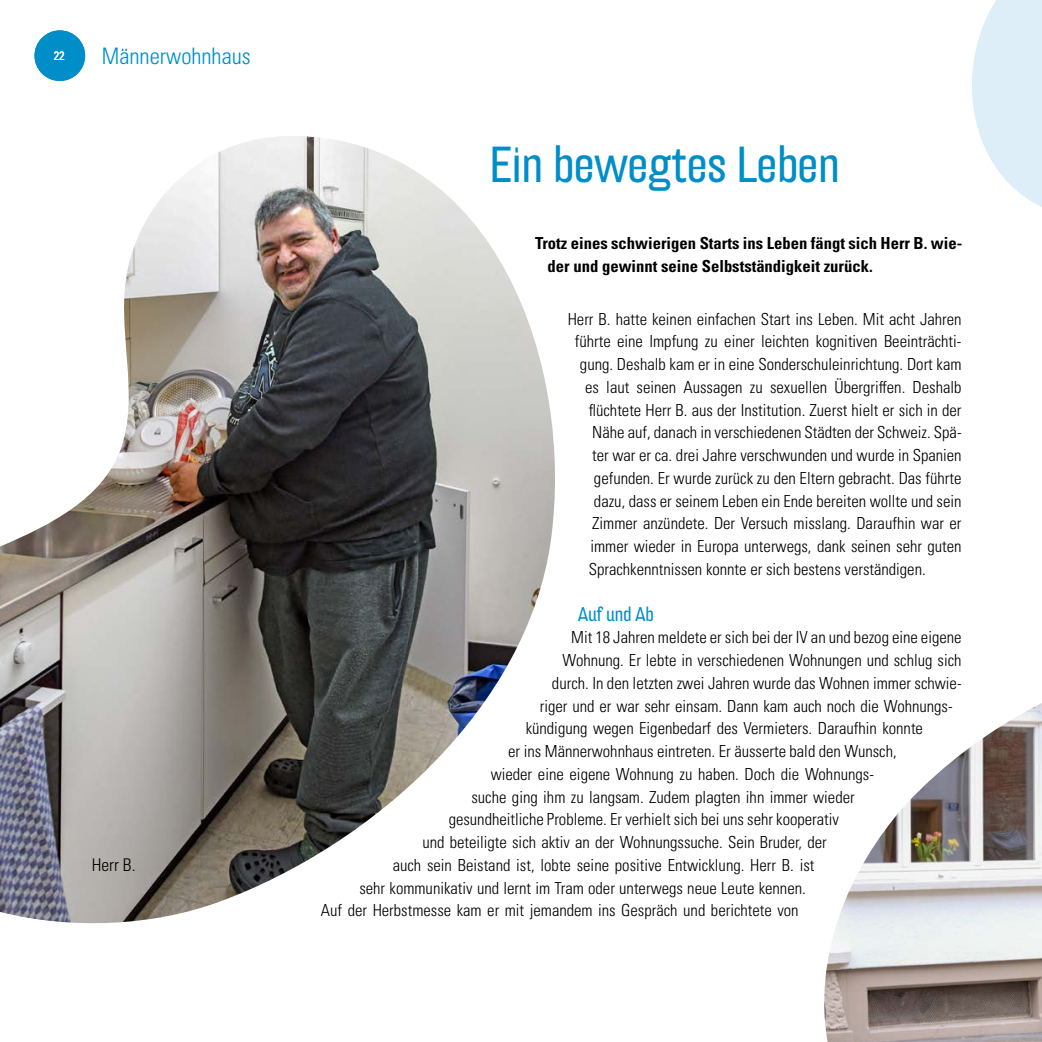
<style>
.page{position:relative;width:1042px;height:1042px;background:#fff}
.page>*{position:absolute;margin:0;border:0;box-sizing:border-box;transform-origin:0 0}
.t1{font:49px "Hydra Pro Extd";color:#008ec8}
.t2{font:300 condensed 22.75px "Univers LT Pro";color:#008ec8}
.t3{font:19.25px "Hydra Pro Extd";color:#008ec8}
.t4{font:300 condensed 17.5px "Univers LT Std";color:#000}
.t5{font:300 condensed 16.62px "Univers LT Pro";color:#000}
.t6{font:700 condensed 16.62px/22.8px "Univers LT Std";color:#000}
.t7{font:condensed 12.25px "Univers LT Std";color:#fff}
</style>
<div class="page">
<svg style="left:972px;top:0;width:70px;height:207px"></svg>
<img style="left:0;top:136px;width:555px;height:788px">
<img style="left:824px;top:703px;width:218px;height:339px">
<div style="left:35px;top:30px;width:50px;height:51px;background:#008ec8;border-radius:50%"></div>
<p class="t7" style="left:54px;top:48px;width:12px">22</p>
<h2 class="t2" style="left:102px;top:40px;width:151px">Männerwohnhaus</h2>
<p class="t4" style="left:92px;top:854px;width:45px">Herr B.</p>
<h1 class="t1" style="left:490px;top:135px;width:352px">Ein bewegtes Leben</h1>
<p class="t6" style="left:547px;top:232px;width:416px;text-indent:-12px">Trotz eines schwierigen Starts ins Leben fängt sich Herr B. wie&shy;der und gewinnt seine Selbstständigkeit zurück.</p>
<p class="t5" style="left:568px;top:308px;width:395px">Herr B. hatte keinen einfachen Start ins Leben. Mit acht Jahren</p>
<p class="t5" style="left:575px;top:330px;width:388px">führte eine Impfung zu einer leichten kognitiven Beeinträchti-</p>
<p class="t5" style="left:580px;top:353px;width:383px">gung. Deshalb kam er in eine Sonderschuleinrichtung. Dort kam</p>
<p class="t5" style="left:585px;top:376px;width:378px">es laut seinen Aussagen zu sexuellen Übergriffen. Deshalb</p>
<p class="t5" style="left:589px;top:398px;width:374px">flüchtete Herr B. aus der Institution. Zuerst hielt er sich in der</p>
<p class="t5" style="left:592px;top:421px;width:371px">Nähe auf, danach in verschiedenen Städten der Schweiz. Spä-</p>
<p class="t5" style="left:592px;top:444px;width:371px">ter war er ca. drei Jahre verschwunden und wurde in Spanien</p>
<p class="t5" style="left:594px;top:467px;width:369px">gefunden. Er wurde zurück zu den Eltern gebracht. Das führte</p>
<p class="t5" style="left:594px;top:489px;width:369px">dazu, dass er seinem Leben ein Ende bereiten wollte und sein</p>
<p class="t5" style="left:592px;top:512px;width:371px">Zimmer anzündete. Der Versuch misslang. Daraufhin war er</p>
<p class="t5" style="left:590px;top:535px;width:373px">immer wieder in Europa unterwegs, dank seinen sehr guten</p>
<p class="t5" style="left:589px;top:558px;width:338px">Sprachkenntnissen konnte er sich bestens verständigen.</p>
<p class="t3" style="left:578px;top:602px;width:77px">Auf und Ab</p>
<p class="t5" style="left:571px;top:626px;width:392px">Mit 18 Jahren meldete er sich bei der IV an und bezog eine eigene</p>
<p class="t5" style="left:562px;top:649px;width:400px">Wohnung. Er lebte in verschiedenen Wohnungen und schlug sich</p>
<p class="t5" style="left:552px;top:672px;width:411px">durch. In den letzten zwei Jahren wurde das Wohnen immer schwie-</p>
<p class="t5" style="left:540px;top:694px;width:414px">riger und er war sehr einsam. Dann kam auch noch die Wohnungs-</p>
<p class="t5" style="left:526px;top:717px;width:399px">kündigung wegen Eigenbedarf des Vermieters. Daraufhin konnte</p>
<p class="t5" style="left:508px;top:740px;width:390px">er ins Männerwohnhaus eintreten. Er äusserte bald den Wunsch,</p>
<p class="t5" style="left:491px;top:762px;width:385px">wieder eine eigene Wohnung zu haben. Doch die Wohnungs-</p>
<p class="t5" style="left:471px;top:785px;width:385px">suche ging ihm zu langsam. Zudem plagten ihn immer wieder</p>
<p class="t5" style="left:449px;top:808px;width:392px">gesundheitliche Probleme. Er verhielt sich bei uns sehr kooperativ</p>
<p class="t5" style="left:422px;top:831px;width:406px">und beteiligte sich aktiv an der Wohnungssuche. Sein Bruder, der</p>
<p class="t5" style="left:393px;top:853px;width:423px">auch sein Beistand ist, lobte seine positive Entwicklung. Herr B. ist</p>
<p class="t5" style="left:359px;top:876px;width:448px">sehr kommunikativ und lernt im Tram oder unterwegs neue Leute kennen.</p>
<p class="t5" style="left:321px;top:899px;width:479px">Auf der Herbstmesse kam er mit jemandem ins Gespräch und berichtete von</p>
</div>
